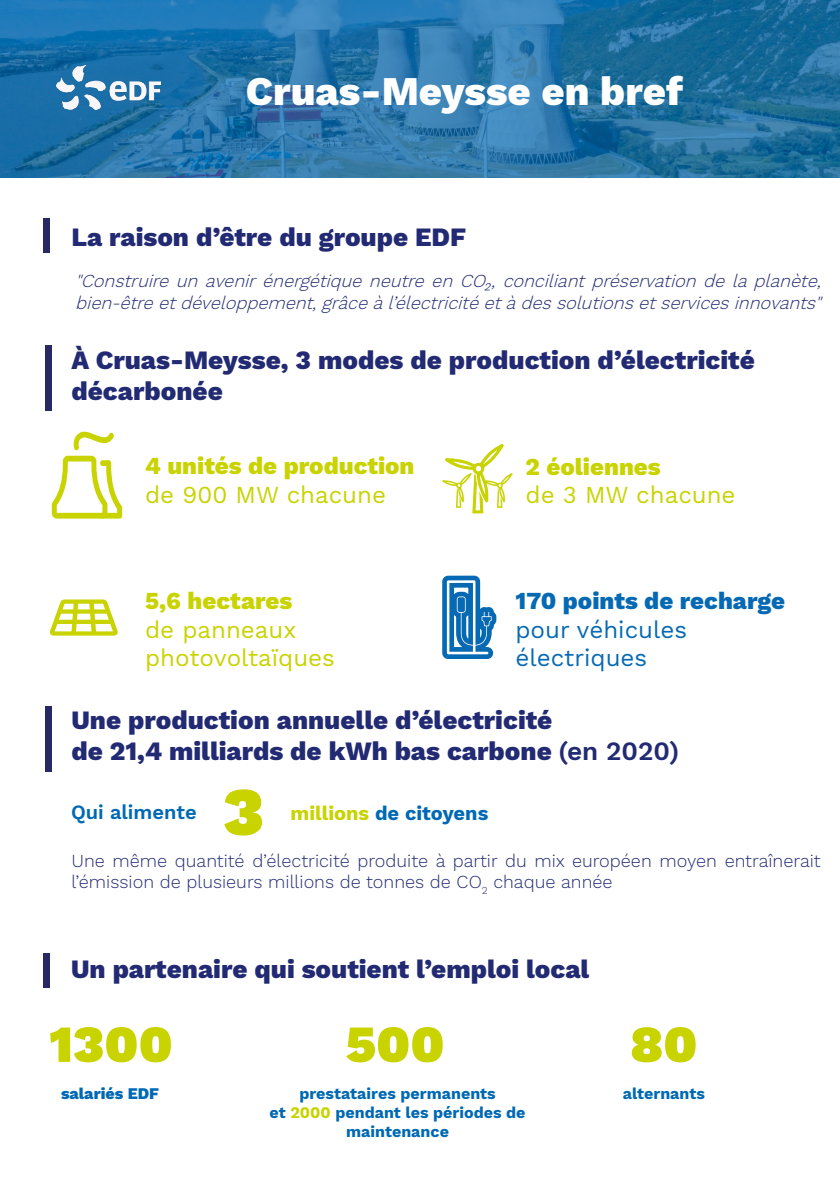
<style>
.page{position:relative;width:840px;height:1191px;background:#fff}
.page>*{position:absolute;margin:0;border:0;box-sizing:border-box;transform-origin:0 0}
.t1{font:900 68px "Work Sans";color:#c8d300}
.t2{font:900 52px "Work Sans";color:#c8d300}
.t3{font:800 40px "Work Sans";color:#fff}
.t4{font:800 26px/31.2px "Work Sans";color:#212a72}
.t5{font:24px/28.8px "Work Sans";color:#c8d300}
.t6{font:800 24px "Work Sans";color:#c8d300}
.t7{font:24px/28.8px "Work Sans";color:#0669b3}
.t8{font:800 24px "Work Sans";color:#0669b3}
.t9{font:700 20px "Work Sans";color:#0069b4}
.t10{font:600 20px "Work Sans";color:#0069b4}
.t11{font:italic 300 18px/21.6px "Work Sans";color:#212a72}
.t12{font:300 18px/21.6px "Work Sans";color:#212a72}
.t13{font:700 16px/19.2px "Work Sans";color:#0069b4;text-align:center}
.t14{font:800 16px "Work Sans";color:#0069b4}
.s1{font-weight:600}
.s2{color:#c8d300}
</style>
<div class="page">
<svg style="left:0;top:0;width:839px;height:178px;background:#2473a7"></svg>
<img style="left:57px;top:66px;width:103px;height:44px">
<div style="left:43px;top:218px;width:7px;height:35px;background:#272864"></div>
<svg style="left:50px;top:599px;width:68px;height:36px"></svg>
<svg style="left:52px;top:456px;width:70px;height:62px"></svg>
<svg style="left:73px;top:431px;width:41px;height:19px"></svg>
<svg style="left:442px;top:444px;width:70px;height:69px"></svg>
<svg style="left:442px;top:575px;width:55px;height:84px"></svg>
<div style="left:45px;top:706px;width:7px;height:66px;background:#272864"></div>
<div style="left:43px;top:953px;width:7px;height:35px;background:#272864"></div>
<div style="left:45px;top:345px;width:7px;height:65px;background:#272864"></div>
<h3 class="t3" style="left:246px;top:68px;width:438px">Cruas-Meysse en bref</h3>
<p class="t4" style="left:71px;top:223px;width:396px">La raison d’être du groupe EDF</p>
<p class="t11" style="left:75px;top:271px;width:752px">"Construire un avenirénergétique neutre en CO₂, conciliant préservation de laplanète, bien-êtreetdéveloppement,grâceàl’électricitéetàdessolutionsetservicesinnovants"</p>
<p class="t4" style="left:71px;top:346px;width:684px">À Cruas-Meysse, 3 modes de production d’électricité décarbonée</p>
<p class="t6" style="left:145px;top:452px;width:271px">4 unités de production</p>
<p class="t5" style="left:145px;top:481px;width:242px">de 900 MW chacune</p>
<p class="t6" style="left:145px;top:587px;width:149px">5,6 hectares</p>
<p class="t5" style="left:145px;top:616px;width:191px">de panneaux photovoltaïques</p>
<p class="t6" style="left:525px;top:452px;width:137px">2 éoliennes</p>
<p class="t5" style="left:525px;top:482px;width:211px">de 3 MW chacune</p>
<p class="t8" style="left:515px;top:587px;width:271px">170 points de recharge</p>
<p class="t7" style="left:515px;top:616px;width:173px">pour véhicules électriques</p>
<p class="t4" style="left:71px;top:705px;width:609px">Une production annuelle d’électricité<br>de 21,4 milliards de kWh bas carbone <span class="s1">(en 2020)</span></p>
<h1 class="t1" style="left:223px;top:772px;width:42px">3</h1>
<p class="t10" style="left:71px;top:801px;width:127px">Qui alimente</p>
<p class="t12" style="left:71px;top:850px;width:750px">Une même quantité d’électricité produite à partir du mix européen moyen entraînerait l’émission de plusieurs millions de tonnes de CO<sub>2</sub> chaque année</p>
<p class="t9" style="left:290px;top:802px;width:199px"><span class="s2">millions</span> de citoyens</p>
<p class="t4" style="left:71px;top:954px;width:519px">Un partenaire qui soutient l’emploi local</p>
<h2 class="t2" style="left:49px;top:1014px;width:125px">1300</h2>
<h2 class="t2" style="left:345px;top:1014px;width:100px">500</h2>
<h2 class="t2" style="left:630px;top:1014px;width:69px">80</h2>
<p class="t14" style="left:61px;top:1084px;width:99px">salariés EDF</p>
<p class="t13" style="left:269px;top:1084px;width:257px">prestataires permanents<br>et <span class="s2">2000</span> pendant les périodes de maintenance</p>
<p class="t13" style="left:622px;top:1085px;width:83px">alternants</p>
</div>
